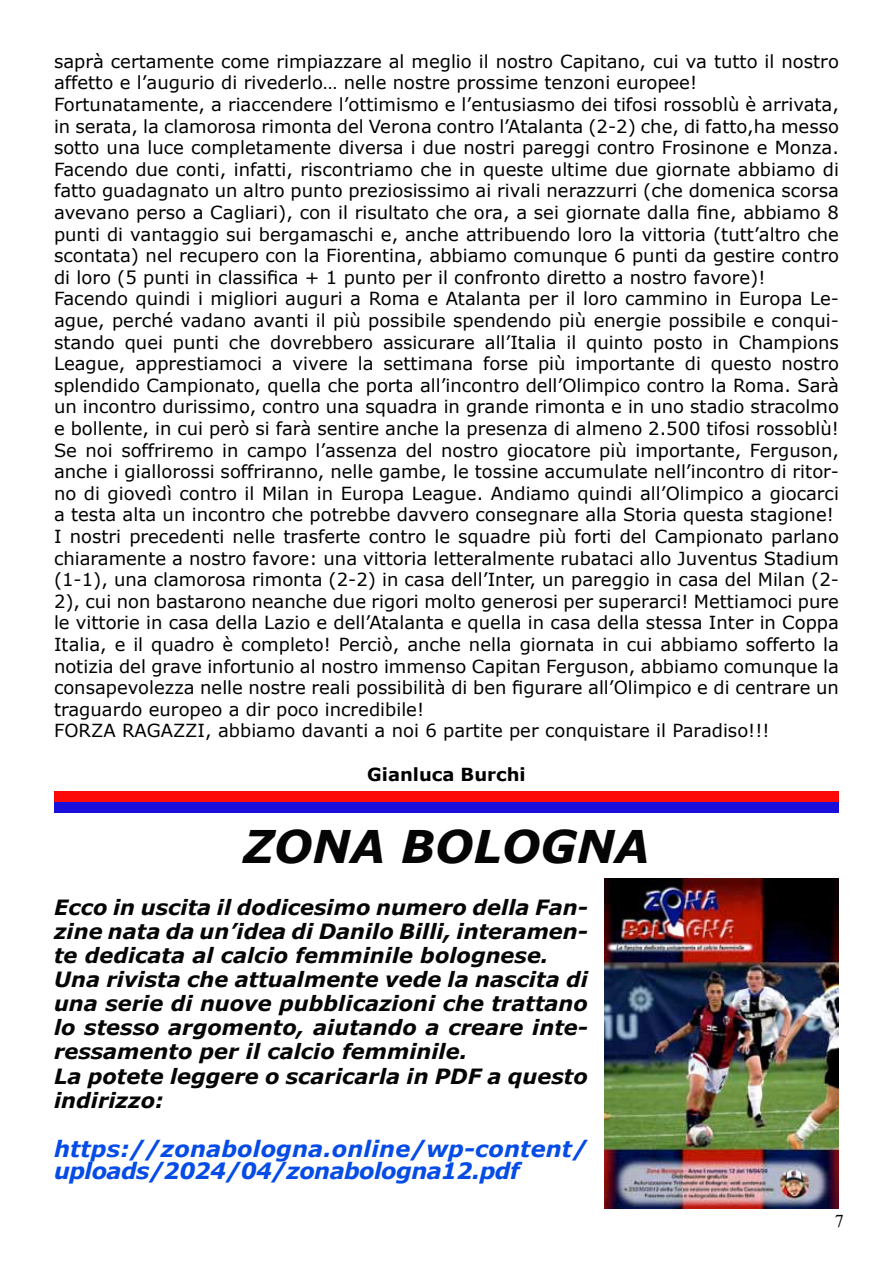
<style>
.page{position:relative;width:893px;height:1263px;background:#fff}
.page>*{position:absolute;margin:0;border:0;box-sizing:border-box;transform-origin:0 0}
.t1{font:italic 700 45px "Verdana";color:#050505}
.t2{font:italic 700 22.5px/21.6px "Verdana";letter-spacing:.005em;color:#054be5}
.t3{font:italic 700 21px/24.2px "Verdana";color:#050505}
.t4{font:18px/21.6px "Verdana";color:#000}
.t5{font:700 18px "Verdana";color:#000}
.t6{font:18px "Times New Roman";color:#000}
</style>
<div class="page">
<div style="left:54px;top:791px;width:785px;height:11px;background:#fb0a08"></div>
<div style="left:54px;top:801px;width:785px;height:11px;background:#1a0edb"></div>
<img style="left:605px;top:878px;width:234px;height:331px">
<p class="t4" style="left:54px;top:50px;width:786px">saprà certamente come rimpiazzare al meglio il nostro Capitano, cui va tutto il nostro affetto e l’augurio di rivederlo… nelle nostre prossime tenzoni europee!<br>Fortunatamente, a riaccendere l’ottimismo e l’entusiasmo dei tifosi rossoblù è arrivata, in serata, la clamorosa rimonta del Verona contro l’Atalanta (2-2) che, di fatto,ha messo sotto una luce completamente diversa i due nostri pareggi contro Frosinone e Monza.<br>Facendo due conti, infatti, riscontriamo che in queste ultime due giornate abbiamo di fatto guadagnato un altro punto preziosissimo ai rivali nerazzurri (che domenica scorsa avevano perso a Cagliari), con il risultato che ora, a sei giornate dalla fine, abbiamo 8 punti di vantaggio sui bergamaschi e, anche attribuendo loro la vittoria (tutt’altro che scontata) nel recupero con la Fiorentina, abbiamo comunque 6 punti da gestire contro di loro (5 punti in classifica + 1 punto per il confronto diretto a nostro favore)!<br>Facendo quindi i migliori auguri a Roma e Atalanta per il loro cammino in Europa Le&shy;ague, perché vadano avanti il più possibile spendendo più energie possibile e conqui&shy;stando quei punti che dovrebbero assicurare all’Italia il quinto posto in Champions League, apprestiamoci a vivere la settimana forse più importante di questo nostro splendido Campionato, quella che porta all’incontro dell’Olimpico contro la Roma. Sarà un incontro durissimo, contro una squadra in grande rimonta e in uno stadio stracolmo e bollente, in cui però si farà sentire anche la presenza di almeno 2.500 tifosi rossoblù!<br>Se noi soffriremo in campo l’assenza del nostro giocatore più importante, Ferguson, anche i giallorossi soffriranno, nelle gambe, le tossine accumulate nell’incontro di ritor&shy;no di giovedì contro il Milan in Europa League. Andiamo quindi all’Olimpico a giocarci a testa alta un incontro che potrebbe davvero consegnare alla Storia questa stagione!<br>I nostri precedenti nelle trasferte contro le squadre più forti del Campionato parlano chiaramente a nostro favore: una vittoria letteralmente rubataci allo Juventus Stadium (1-1), una clamorosa rimonta (2-2) in casa dell’Inter, un pareggio in casa del Milan (2- 2), cui non bastarono neanche due rigori molto generosi per superarci! Mettiamoci pure le vittorie in casa della Lazio e dell’Atalanta e quella in casa della stessa Inter in Coppa Italia, e il quadro è completo! Perciò, anche nella giornata in cui abbiamo sofferto la notizia del grave infortunio al nostro immenso Capitan Ferguson, abbiamo comunque la consapevolezza nelle nostre reali possibilità di ben figurare all’Olimpico e di centrare un traguardo europeo a dir poco incredibile!<br>FORZA RAGAZZI, abbiamo davanti a noi 6 partite per conquistare il Paradiso!!!</p>
<p class="t5" style="left:367px;top:761px;width:160px">Gianluca Burchi</p>
<h1 class="t1" style="left:243px;top:814px;width:408px">ZONA BOLOGNA</h1>
<p class="t3" style="left:54px;top:894px;width:535px">Ecco in uscita il dodicesimo numero della Fan&shy;zine nata da un’idea di Danilo Billi, interamen&shy;te dedicata al calcio femminile bolognese.<br>Una rivista che attualmente vede la nascita di una serie di nuove pubblicazioni che trattano lo stesso argomento, aiutando a creare inte&shy;ressamento per il calcio femminile.<br>La potete leggere o scaricarla in PDF a questo indirizzo:</p>
<p class="t2" style="left:54px;top:1137px;width:535px">https://zonabologna.online/wp-content/ uploads/2024/04/zonabologna12.pdf</p>
<p class="t6" style="left:835px;top:1209px;width:10px">7</p>
</div>
